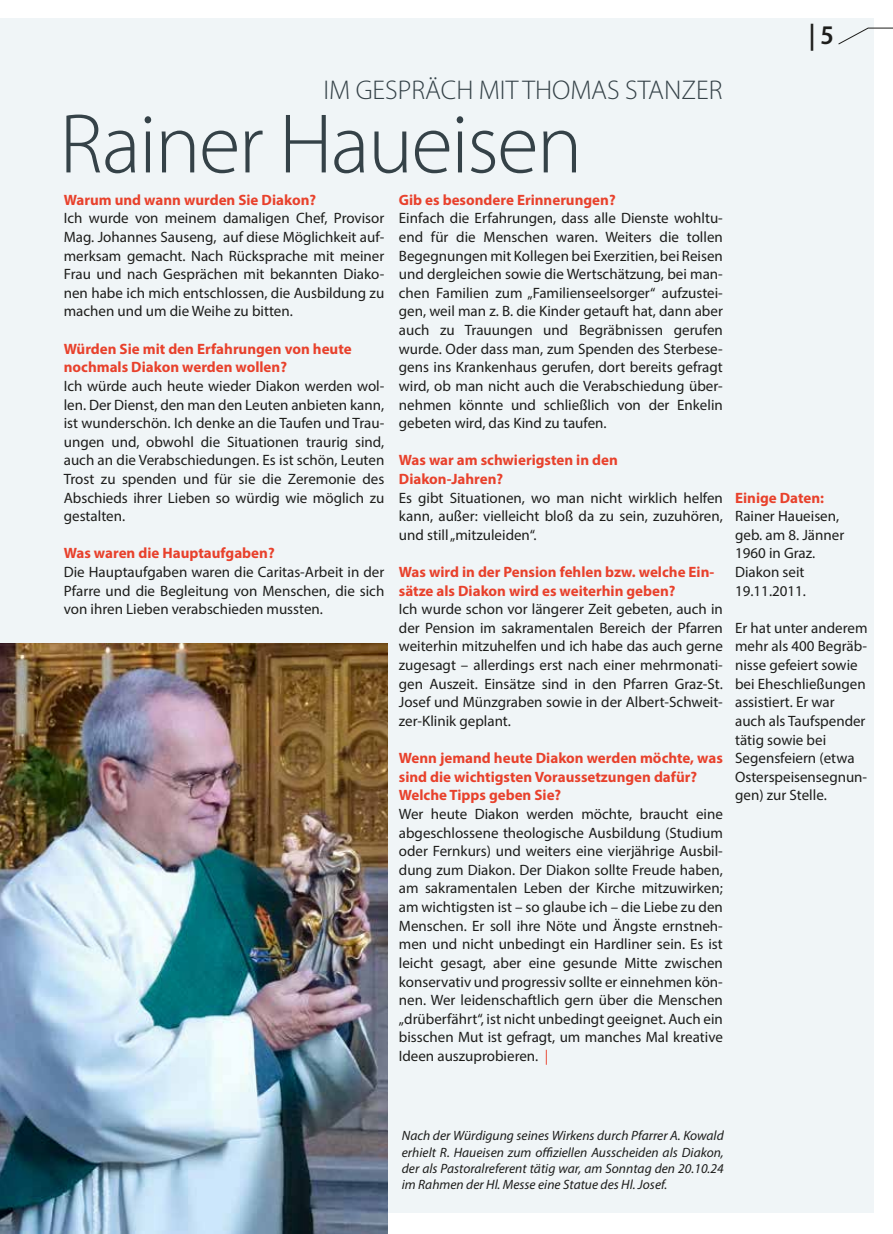
<style>
.page{position:relative;width:893px;height:1234px;background:#fff}
.page>*{position:absolute;margin:0;border:0;box-sizing:border-box;transform-origin:0 0}
.t1{font:300 85.2px "Myriad Pro";letter-spacing:-.02em;color:#354248}
.t2{font:300 27.15px "Myriad Pro";color:#354248}
.t3{font:600 semi-condensed 27px "Myriad Pro";color:#1d1d1b}
.t4{font:15px/18.6px "Myriad Pro";color:#1d1d1b;text-align:justify}
.t5{font:700 15px/18.6px "Myriad Pro";color:#e8412c}
.t6{font:italic 13.5px/16.2px "Myriad Pro";color:#1d1d1b;text-align:justify}
.s1{color:#e8412c}
</style>
<div class="page">
<div style="left:0;top:18px;width:873px;height:1194px;background:#f0f5f7"></div>
<img style="left:0;top:643px;width:388px;height:590px">
<svg style="left:838px;top:28px;width:55px;height:17px"></svg>
<h2 class="t2" style="left:323px;top:75px;width:401px">IM GESPRÄCH MIT THOMAS STANZER</h2>
<h1 class="t1" style="left:60px;top:97px;width:524px">Rainer Haueisen</h1>
<p class="t5" style="left:64px;top:190px;width:254px">Warum und wann wurden Sie Diakon?</p>
<p class="t4" style="left:64px;top:209px;width:322px">Ich wurde von meinem damaligen Chef, Provisor Mag. Johannes Sauseng, auf diese Möglichkeit auf&shy;merksam gemacht. Nach Rücksprache mit meiner Frau und nach Gesprächen mit bekannten Diako&shy;nen habe ich mich entschlossen, die Ausbildung zu machen und um die Weihe zu bitten.</p>
<p class="t5" style="left:64px;top:339px;width:289px">Würden Sie mit den Erfahrungen von heute nochmals Diakon werden wollen?</p>
<p class="t4" style="left:64px;top:376px;width:322px">Ich würde auch heute wieder Diakon werden wol&shy;len. Der Dienst, den man den Leuten anbieten kann, ist wunderschön. Ich denke an die Taufen und Trau&shy;ungen und, obwohl die Situationen traurig sind, auch an die Verabschiedungen. Es ist schön, Leuten Trost zu spenden und für sie die Zeremonie des Abschieds ihrer Lieben so würdig wie möglich zu gestalten.</p>
<p class="t5" style="left:64px;top:543px;width:212px">Was waren die Hauptaufgaben?</p>
<p class="t4" style="left:64px;top:562px;width:322px">Die Hauptaufgaben waren die Caritas-Arbeit in der Pfarre und die Begleitung von Menschen, die sich von ihren Lieben verabschieden mussten.</p>
<p class="t5" style="left:399px;top:190px;width:218px">Gib es besondere Erinnerungen?</p>
<p class="t4" style="left:399px;top:209px;width:326px">Einfach die Erfahrungen, dass alle Dienste wohltu&shy;end für die Menschen waren. Weiters die tollen Begegnungen mit Kollegen bei Exerzitien, bei Reisen und dergleichen sowie die Wertschätzung, bei man&shy;chen Familien zum „Familienseelsorger“ aufzustei&shy;gen, weil man z. B. die Kinder getauft hat, dann aber auch zu Trauungen und Begräbnissen gerufen wurde. Oder dass man, zum Spenden des Sterbese&shy;gens ins Krankenhaus gerufen, dort bereits gefragt wird, ob man nicht auch die Verabschiedung über&shy;nehmen könnte und schließlich von der Enkelin gebeten wird, das Kind zu taufen.</p>
<p class="t5" style="left:399px;top:450px;width:220px">Was war am schwierigsten in den<br>Diakon-Jahren?</p>
<p class="t4" style="left:399px;top:488px;width:326px">Es gibt Situationen, wo man nicht wirklich helfen kann, außer: vielleicht bloß da zu sein, zuzuhören, und still „mitzuleiden“.</p>
<p class="t5" style="left:399px;top:562px;width:317px">Was wird in der Pension fehlen bzw. welche Ein&shy;sätze als Diakon wird es weiterhin geben?</p>
<p class="t4" style="left:399px;top:599px;width:326px">Ich wurde schon vor längerer Zeit gebeten, auch in der Pension im sakramentalen Bereich der Pfarren weiterhin mitzuhelfen und ich habe das auch gerne zugesagt – allerdings erst nach einer mehrmonati&shy;gen Auszeit. Einsätze sind in den Pfarren Graz-St.<br>Josef und Münzgraben sowie in der Albert-Schweit&shy;zer-Klinik geplant.</p>
<p class="t5" style="left:399px;top:748px;width:325px">Wenn jemand heute Diakon werden möchte, was sind die wichtigsten Voraussetzungen dafür?<br>Welche Tipps geben Sie?</p>
<p class="t4" style="left:399px;top:804px;width:326px">Wer heute Diakon werden möchte, braucht eine abgeschlossene theologische Ausbildung (Studium oder Fernkurs) und weiters eine vierjährige Ausbil&shy;dung zum Diakon. Der Diakon sollte Freude haben, am sakramentalen Leben der Kirche mitzuwirken; am wichtigsten ist – so glaube ich – die Liebe zu den Menschen. Er soll ihre Nöte und Ängste ernstneh&shy;men und nicht unbedingt ein Hardliner sein. Es ist leicht gesagt, aber eine gesunde Mitte zwischen konservativ und progressiv sollte er einnehmen kön&shy;nen. Wer leidenschaftlich gern über die Menschen „drüberfährt“, ist nicht unbedingt geeignet. Auch ein bisschen Mut ist gefragt, um manches Mal kreative Ideen auszuprobieren. <span class="s1">|</span></p>
<h3 class="t3" style="left:809px;top:20px;width:27px">| 5</h3>
<p class="t5" style="left:735px;top:487px;width:91px">Einige Daten:</p>
<p class="t4" style="left:735px;top:506px;width:111px;text-align:left">Rainer Haueisen, geb. am 8. Jänner<br>1960 in Graz.<br>Diakon seit<br>19.11.2011.</p>
<p class="t4" style="left:735px;top:618px;width:134px;text-align:left">Er hat unter anderem mehr als 400 Begräb&shy;nisse gefeiert sowie bei Eheschließungen assistiert. Er war auch als Taufspender tätig sowie bei<br>Segensfeiern (etwa<br>Osterspeisensegnun&shy;gen) zur Stelle.</p>
<p class="t6" style="left:402px;top:1127px;width:323px">Nach der Würdigung seines Wirkens durch Pfarrer A. Kowald erhielt R. Haueisen zum offiziellen Ausscheiden als Diakon, der als Pastoralreferent tätig war, am Sonntag den 20.10.24 im Rahmen der Hl. Messe eine Statue des Hl. Josef.</p>
</div>
